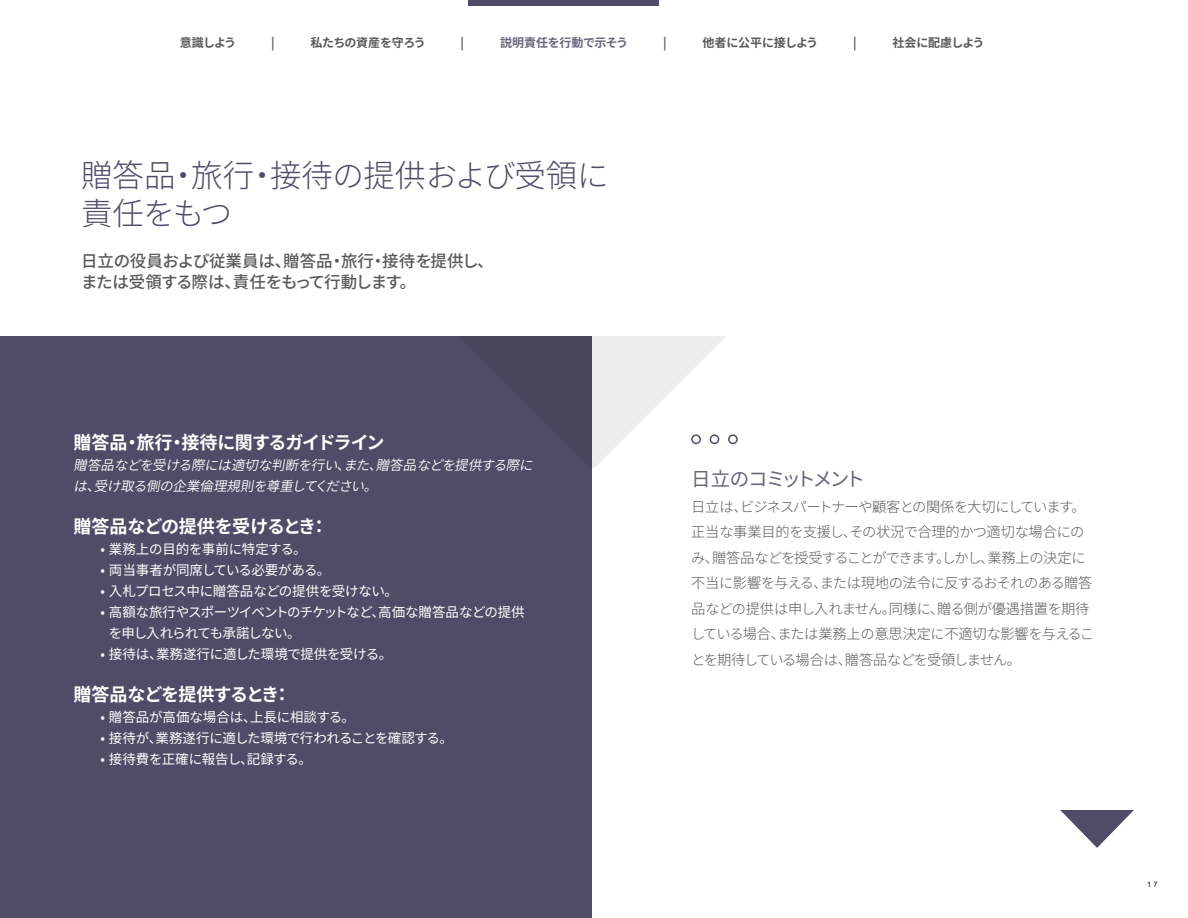
<style>
.page{position:relative;width:1188px;height:918px;background:#fff}
.page>*{position:absolute;margin:0;border:0;box-sizing:border-box;transform-origin:0 0}
.t1{font:300 31.5px/37.5px "Source Han Sans";letter-spacing:-.01em;color:#504c67}
.t2{font:19.5px "Source Han Sans";letter-spacing:-.125em;color:#6a647b}
.t3{font:700 18px "Source Han Sans";letter-spacing:-.04em;color:#fff}
.t4{font:700 18px "Source Han Sans";letter-spacing:-.015em;color:#fff}
.t5{font:500 16.5px/21px "Source Han Sans";letter-spacing:-.02em;color:#58595b}
.t6{font:300 14.25px/25.5px "Source Han Sans";letter-spacing:-.035em;color:#58595b}
.t7{font:13.5px "Source Han Sans";letter-spacing:-.02em;color:#fff}
.t8{font:italic 13.5px/21px "Source Han Sans";color:#fff}
.t9{font:13.5px/21px "Source Han Sans";letter-spacing:-.05em;color:#fff}
.t10{font:13.5px "Source Han Sans";color:#fff}
.t11{font:700 12px "Source Han Sans";letter-spacing:-.03em;color:#58595b}
.t12{font:700 12px "Source Han Sans";letter-spacing:-.02em;color:#6a647b}
.t13{font:7.5px "Helvetica Neue LT Std";color:#000}
</style>
<div class="page">
<div style="left:0;top:336px;width:591px;height:582px;background:#504c67"></div>
<svg style="left:591px;top:336px;width:147px;height:132px"></svg>
<div style="left:691px;top:434px;width:10px;height:10px;border:2px solid #504c67;border-radius:50%"></div>
<div style="left:710px;top:434px;width:9px;height:10px;border:2px solid #504c67;border-radius:50%"></div>
<div style="left:728px;top:434px;width:10px;height:10px;border:2px solid #504c67;border-radius:50%"></div>
<svg style="left:1060px;top:810px;width:74px;height:38px"></svg>
<div style="left:469px;top:0;width:190px;height:5px;background:#504c67"></div>
<p class="t11" style="left:180px;top:36px;width:58px">意識しよう</p>
<p class="t11" style="left:271px;top:36px;width:5px">|</p>
<p class="t11" style="left:311px;top:36px;width:117px">私たちの資産を守ろう</p>
<p class="t11" style="left:460px;top:36px;width:5px">|</p>
<p class="t12" style="left:500px;top:36px;width:130px">説明責任を行動で示そう</p>
<p class="t11" style="left:663px;top:36px;width:5px">|</p>
<p class="t11" style="left:703px;top:36px;width:117px">他者に公平に接しよう</p>
<p class="t11" style="left:853px;top:36px;width:5px">|</p>
<p class="t11" style="left:893px;top:36px;width:94px">社会に配慮しよう</p>
<h1 class="t1" style="left:81px;top:157px;width:529px">贈答品・旅行・接待の提供および受領に責任をもつ</h1>
<p class="t5" style="left:81px;top:251px;width:414px">日立の役員および従業員は、贈答品・旅行・接待を提供し、または受領する際は、責任をもって行動します。</p>
<p class="t3" style="left:74px;top:432px;width:312px">贈答品・旅行・接待に関するガイドライン</p>
<p class="t8" style="left:74px;top:455px;width:468px">贈答品などを受ける際には適切な判断を行い、また、贈答品などを提供する際には、受け取る側の企業倫理規則を尊重してください。</p>
<p class="t4" style="left:74px;top:516px;width:256px">贈答品などの提供を受けるとき：</p>
<p class="t7" style="left:101px;top:541px;width:208px">• 業務上の目的を事前に特定する。</p>
<p class="t7" style="left:101px;top:562px;width:231px">• 両当事者が同席している必要がある。</p>
<p class="t7" style="left:101px;top:583px;width:299px">• 入札プロセス中に贈答品などの提供を受けない。</p>
<p class="t9" style="left:109px;top:602px;width:418px;text-indent:-8px">• 高額な旅行やスポーツイベントのチケットなど、高価な贈答品などの提供を申し入れられても承諾しない。</p>
<p class="t7" style="left:101px;top:646px;width:293px">• 接待は、業務遂行に適した環境で提供を受ける。</p>
<p class="t3" style="left:74px;top:684px;width:219px">贈答品などを提供するとき：</p>
<p class="t10" style="left:101px;top:709px;width:256px">• 贈答品が高価な場合は、上長に相談する。</p>
<p class="t7" style="left:101px;top:730px;width:354px">• 接待が、業務遂行に適した環境で行われることを確認する。</p>
<p class="t7" style="left:101px;top:751px;width:213px">• 接待費を正確に報告し、記録する。</p>
<h2 class="t2" style="left:691px;top:468px;width:175px">日立のコミットメント</h2>
<p class="t6" style="left:691px;top:494px;width:404px">日立は、ビジネスパートナーや顧客との関係を大切にしています。正当な事業目的を支援し、その状況で合理的かつ適切な場合にのみ、贈答品などを授受することができます。しかし、業務上の決定に不当に影響を与える、または現地の法令に反するおそれのある贈答品などの提供は申し入れません。同様に、贈る側が優遇措置を期待している場合、または業務上の意思決定に不適切な影響を与えることを期待している場合は、贈答品などを受領しません。</p>
<p class="t13" style="left:1147px;top:880px;width:12px">1 7</p>
</div>
